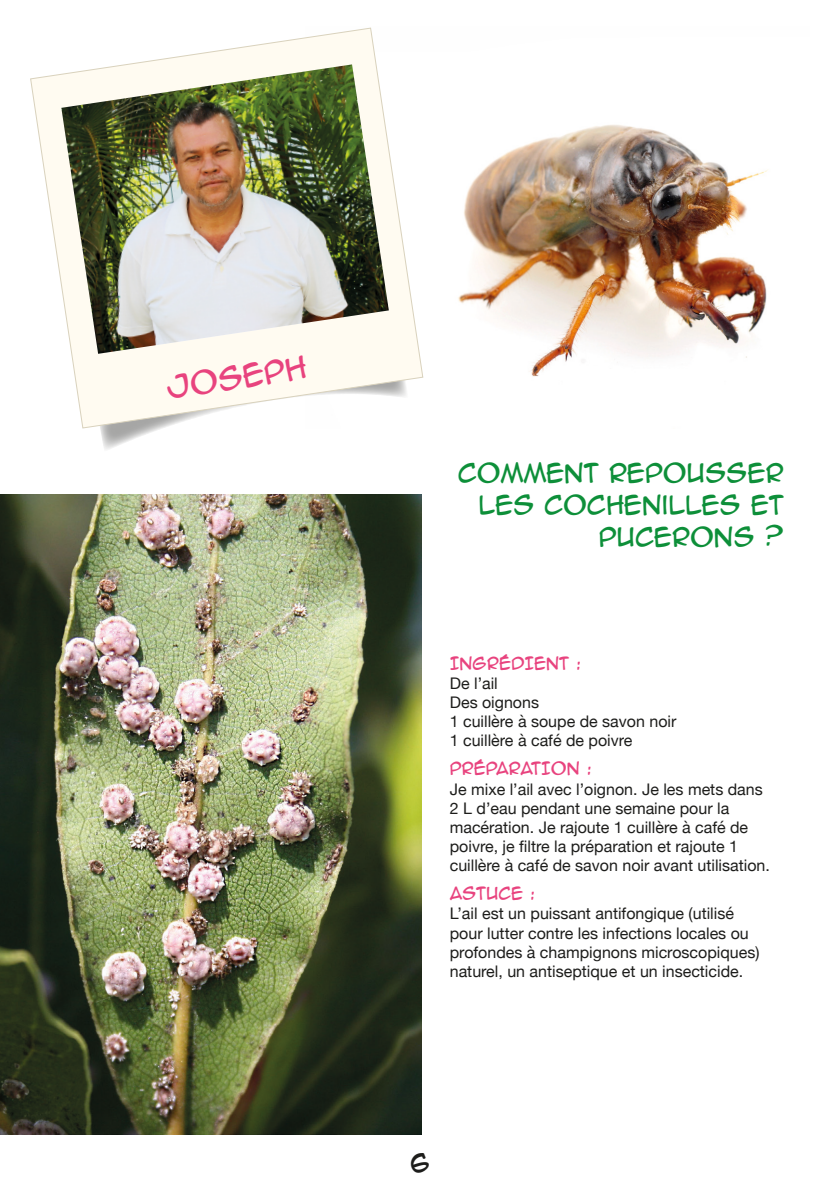
<style>
.page{position:relative;width:840px;height:1191px;background:#fff}
.page>*{position:absolute;margin:0;border:0;box-sizing:border-box;transform-origin:0 0}
.t1{font:28.4px "Anime Ace 2.0 BB";color:#e8437e}
.t2{font:24px/32px "Anime Ace 2.0 BB";color:#0d8f39;text-align:right}
.t3{font:24px "Anime Ace 2.0 BB";color:#1d1d1b}
.t4{font:16px/19.2px "Helvetica Neue";color:#1d1d1b}
.t5{font:16px "Anime Ace 2.0 BB";color:#e8437e}
</style>
<div class="page">
<img style="left:423px;top:125px;width:345px;height:253px">
<svg style="left:100px;top:429px;width:60px;height:20px"></svg>
<svg style="left:30px;top:27px;width:393px;height:402px"></svg>
<img style="left:61px;top:64px;width:327px;height:290px">
<img style="left:0;top:494px;width:421px;height:640px">
<p class="t1" style="left:163px;top:371px;width:143px;rotate:-9deg">JOSEPH</p>
<p class="t2" style="left:457px;top:455px;width:327px">COMMENT REPOUSSER<br>LES COCHENILLES ET<br>PUCERONS ?</p>
<p class="t5" style="left:449px;top:652px;width:133px">INGRÉDIENT :</p>
<p class="t4" style="left:449px;top:674px;width:49px">De l’ail</p>
<p class="t4" style="left:449px;top:693px;width:91px">Des oignons</p>
<p class="t4" style="left:449px;top:713px;width:228px">1 cuillère à soupe de savon noir</p>
<p class="t4" style="left:449px;top:732px;width:184px">1 cuillère à café de poivre</p>
<p class="t5" style="left:449px;top:758px;width:143px">PRÉPARATION :</p>
<p class="t4" style="left:449px;top:780px;width:321px">Je mixe l’ail avec l’oignon. Je les mets dans 2 L d’eau pendant une semaine pour la macération. Je rajoute 1 cuillère à café de poivre, je filtre la préparation et rajoute 1 cuillère à café de savon noir avant utilisation.</p>
<p class="t5" style="left:449px;top:883px;width:87px">ASTUCE :</p>
<p class="t4" style="left:449px;top:905px;width:311px">L’ail est un puissant antifongique (utilisé pour lutter contre les infections locales ou profondes à champignons microscopiques) naturel, un antiseptique et un insecticide.</p>
<h2 class="t3" style="left:409px;top:1147px;width:22px">6</h2>
</div>
